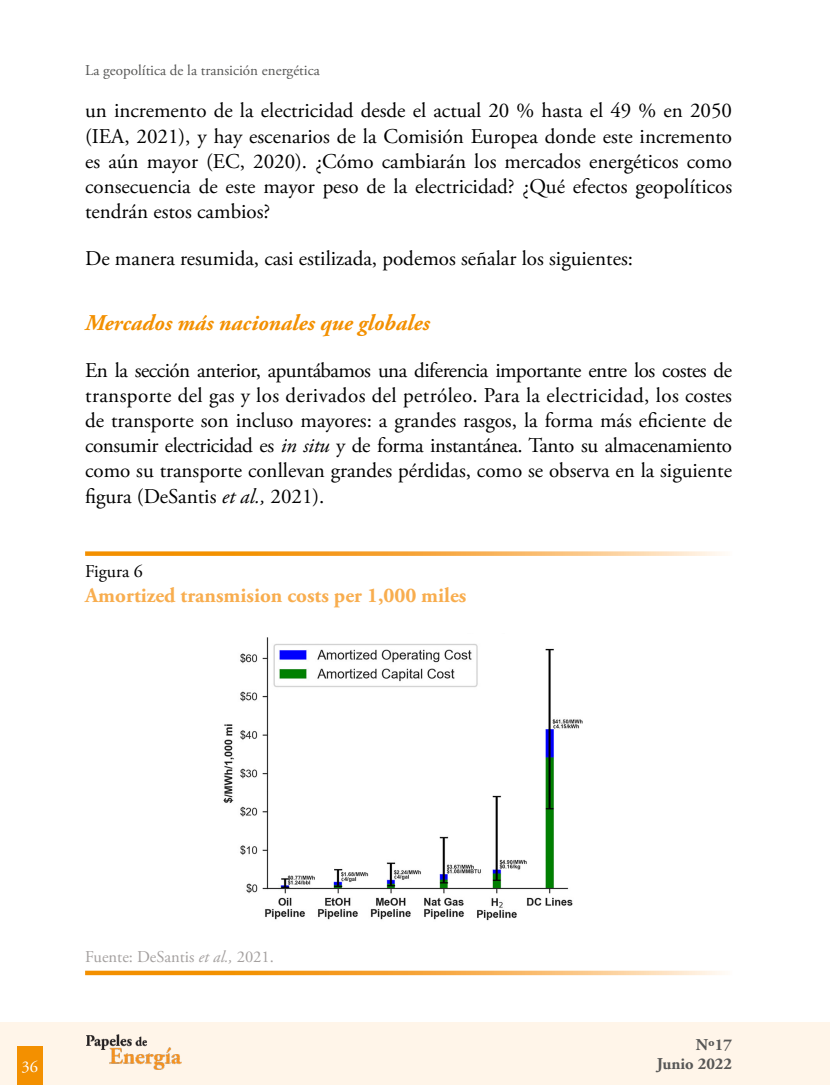
<style>
.page{position:relative;width:830px;height:1085px;background:#fff}
.page>*{position:absolute;margin:0;border:0;box-sizing:border-box;transform-origin:0 0}
.t1{font:italic 700 22.5px "Adobe Garamond Pro";color:#f39000}
.t2{font:21px/25.2px "Adobe Garamond Pro";color:#000;text-align:justify}
.t3{font:700 21px "Adobe Garamond Pro";color:#f8ad4e}
.t4{font:18px "Adobe Garamond Pro";color:#000}
.t5{font:16.5px "Adobe Garamond Pro";letter-spacing:-.005em;color:#a4a09f}
.t6{font:700 16.5px "Adobe Garamond Pro";color:#575756}
.t7{font:16.5px "Adobe Garamond Pro";color:#fff}
.t8{font:15px "Adobe Garamond Pro";color:#575756}
.s1{font-style:italic}
</style>
<div class="page">
<div style="left:0;top:1021px;width:829px;height:63px;background:#fff5e9"></div>
<img style="left:86px;top:1034px;width:95px;height:35px">
<div style="left:17px;top:1046px;width:26px;height:38px;background:#f39000"></div>
<svg style="left:85px;top:970px;width:640px;height:5px;background:#f8b963"></svg>
<img style="left:223px;top:637px;width:360px;height:284px">
<svg style="left:85px;top:551px;width:640px;height:5px;background:#f7b55c"></svg>
<p class="t8" style="left:85px;top:62px;width:236px">La geopolítica de la transición energética</p>
<p class="t2" style="left:85px;top:99px;width:648px">un incremento de la electricidad desde el actual 20 % hasta el 49 % en 2050 (IEA, 2021), y hay escenarios de la Comisión Europea donde este incremento es aún mayor (EC, 2020). ¿Cómo cambiarán los mercados energéticos como consecuencia de este mayor peso de la electricidad? ¿Qué efectos geopolíticos tendrán estos cambios?</p>
<p class="t2" style="left:85px;top:246px;width:549px">De manera resumida, casi estilizada, podemos señalar los siguientes:</p>
<p class="t1" style="left:85px;top:310px;width:346px">Mercados más nacionales que globales</p>
<p class="t2" style="left:85px;top:358px;width:648px">En la sección anterior, apuntábamos una diferencia importante entre los costes de transporte del gas y los derivados del petróleo. Para la electricidad, los costes de transporte son incluso mayores: a grandes rasgos, la forma más eficiente de consumir electricidad es <span class="s1">in situ</span> y de forma instantánea. Tanto su almacenamiento como su transporte conllevan grandes pérdidas, como se observa en la siguiente figura (DeSantis <span class="s1">et al.,</span> 2021).</p>
<p class="t4" style="left:85px;top:560px;width:59px">Figura 6</p>
<p class="t3" style="left:85px;top:583px;width:382px">Amortized transmision costs per 1,000 miles</p>
<p class="t5" style="left:85px;top:946px;width:190px">Fuente: DeSantis <span class="s1">et al.,</span> 2021.</p>
<p class="t6" style="left:695px;top:1034px;width:38px">Nº17</p>
<p class="t7" style="left:22px;top:1056px;width:18px">36</p>
<p class="t6" style="left:656px;top:1054px;width:77px">Junio 2022</p>
</div>
